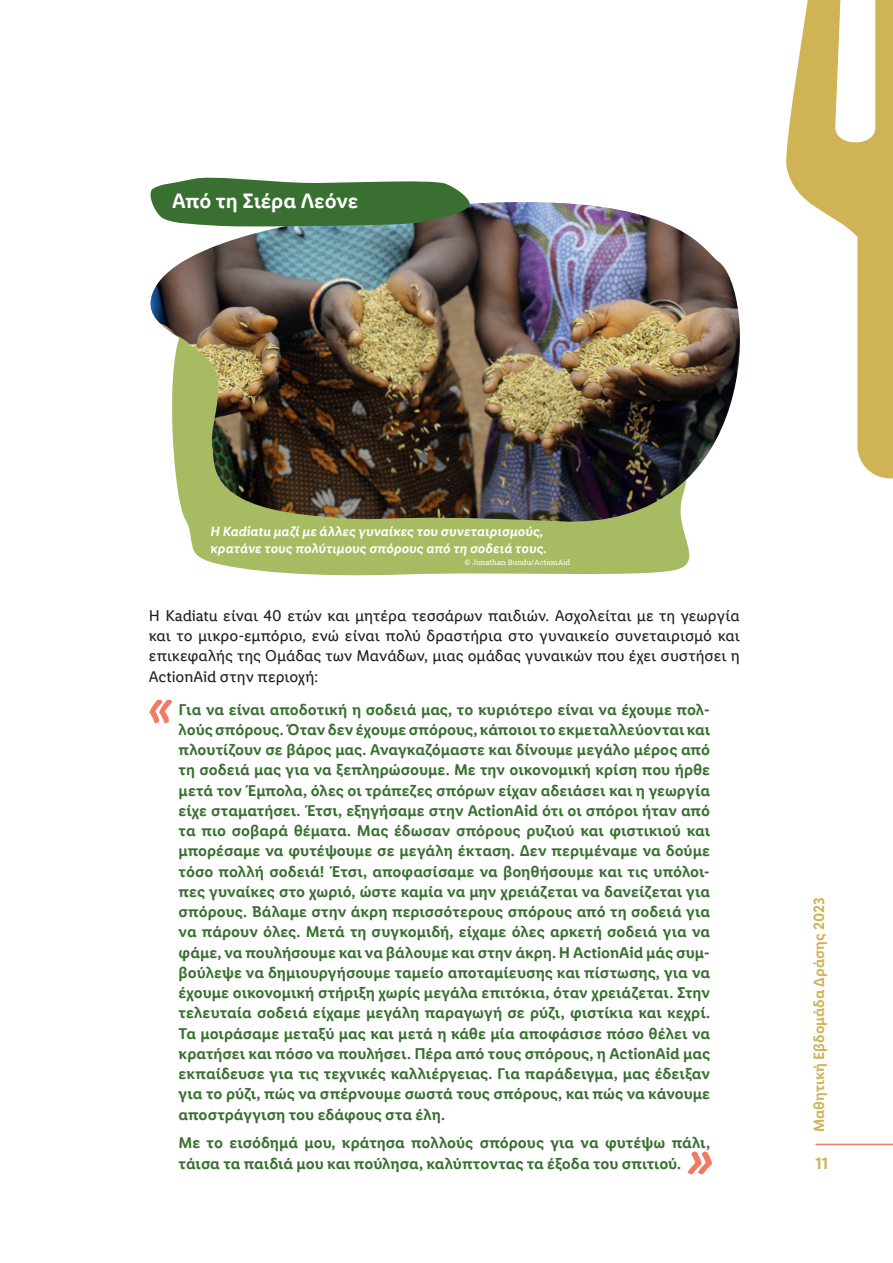
<style>
.page{position:relative;width:893px;height:1263px;background:#fff}
.page>*{position:absolute;margin:0;border:0;box-sizing:border-box;transform-origin:0 0}
.sub_1{font:600 21px "Lidl Font Pro";letter-spacing:-.005em;color:#fff}
.t1{font:600 16.5px "Lidl Font Pro";color:#ccb55e}
.text{font:600 15.75px/20.2px "Lidl Font Pro";letter-spacing:-.005em;color:#396f31;text-align:justify}
.text-2{font:15.75px/20.2px "Lidl Font Pro";color:#231f20;text-align:justify}
.t2{font:600 15px "Lidl Font Pro";color:#d0b355}
.λεζαντα{font:italic 600 13.5px "Lidl Font Pro";color:#fff}
.t3{font:7.5px "Roboto Slab";color:#fff}
</style>
<div class="page">
<svg style="left:189px;top:531px;width:501px;height:45px;background:#aec170"></svg>
<svg style="left:150px;top:299px;width:534px;height:232px;background:#b0c374"></svg>
<img style="left:151px;top:202px;width:589px;height:321px">
<svg style="left:150px;top:177px;width:321px;height:50px;background:#55814f"></svg>
<svg style="left:687px;top:1151px;width:25px;height:23px"></svg>
<svg style="left:149px;top:700px;width:23px;height:23px"></svg>
<svg style="left:786px;top:0;width:107px;height:478px"></svg>
<hr style="left:815px;top:1144px;width:78px;height:1px;background:#f37a62">
<p class="sub_1" style="left:172px;top:189px;width:188px">Από τη Σιέρα Λεόνε</p>
<p class="λεζαντα" style="left:210px;top:523px;width:334px">Η Kadiatu μαζί με άλλες γυναίκες του συνεταιρισμούς,</p>
<p class="λεζαντα" style="left:210px;top:540px;width:338px">κρατάνε τους πολύτιμους σπόρους από τη σοδειά τους.</p>
<p class="t3" style="left:464px;top:557px;width:107px">© Jonathan Bundu/ActionAid</p>
<p class="text-2" style="left:149px;top:605px;width:593px">Η Kadiatu είναι 40 ετών και μητέρα τεσσάρων παιδιών. Ασχολείται με τη γεωργία και το μικρο-εμπόριο, ενώ είναι πολύ δραστήρια στο γυναικείο συνεταιρισμό και επικεφαλής της Ομάδας των Μανάδων, μιας ομάδας γυναικών που έχει συστήσει η ActionAid στην περιοχή:</p>
<p class="text" style="left:179px;top:699px;width:533px">Για να είναι αποδοτική η σοδειά μας, το κυριότερο είναι να έχουμε πολ&shy;λούς σπόρους. Όταν δεν έχουμε σπόρους, κάποιοι το εκμεταλλεύονται και πλουτίζουν σε βάρος μας. Αναγκαζόμαστε και δίνουμε μεγάλο μέρος από τη σοδειά μας για να ξεπληρώσουμε. Με την οικονομική κρίση που ήρθε μετά τον Έμπολα, όλες οι τράπεζες σπόρων είχαν αδειάσει και η γεωργία είχε σταματήσει. Έτσι, εξηγήσαμε στην ActionAid ότι οι σπόροι ήταν από τα πιο σοβαρά θέματα. Μας έδωσαν σπόρους ρυζιού και φιστικιού και μπορέσαμε να φυτέψουμε σε μεγάλη έκταση. Δεν περιμέναμε να δούμε τόσο πολλή σοδειά! Έτσι, αποφασίσαμε να βοηθήσουμε και τις υπόλοι&shy;πες γυναίκες στο χωριό, ώστε καμία να μην χρειάζεται να δανείζεται για σπόρους. Βάλαμε στην άκρη περισσότερους σπόρους από τη σοδειά για να πάρουν όλες. Μετά τη συγκομιδή, είχαμε όλες αρκετή σοδειά για να φάμε, να πουλήσουμε και να βάλουμε και στην άκρη. Η ActionAid μάς συμ&shy;βούλεψε να δημιουργήσουμε ταμείο αποταμίευσης και πίστωσης, για να έχουμε οικονομική στήριξη χωρίς μεγάλα επιτόκια, όταν χρειάζεται. Στην τελευταία σοδειά είχαμε μεγάλη παραγωγή σε ρύζι, φιστίκια και κεχρί.<br>Τα μοιράσαμε μεταξύ μας και μετά η κάθε μία αποφάσισε πόσο θέλει να κρατήσει και πόσο να πουλήσει. Πέρα από τους σπόρους, η ActionAid μας εκπαίδευσε για τις τεχνικές καλλιέργειας. Για παράδειγμα, μας έδειξαν για το ρύζι, πώς να σπέρνουμε σωστά τους σπόρους, και πώς να κάνουμε αποστράγγιση του εδάφους στα έλη.</p>
<p class="text" style="left:179px;top:1133px;width:533px">Με το εισόδημά μου, κράτησα πολλούς σπόρους για να φυτέψω πάλι, τάισα τα παιδιά μου και πούλησα, καλύπτοντας τα έξοδα του σπιτιού.</p>
<p class="t2" style="left:811px;top:1132px;width:236px;rotate:-90deg">Μαθητική Εβδομάδα Δράσης 2023</p>
<p class="t1" style="left:815px;top:1154px;width:14px">11</p>
</div>
